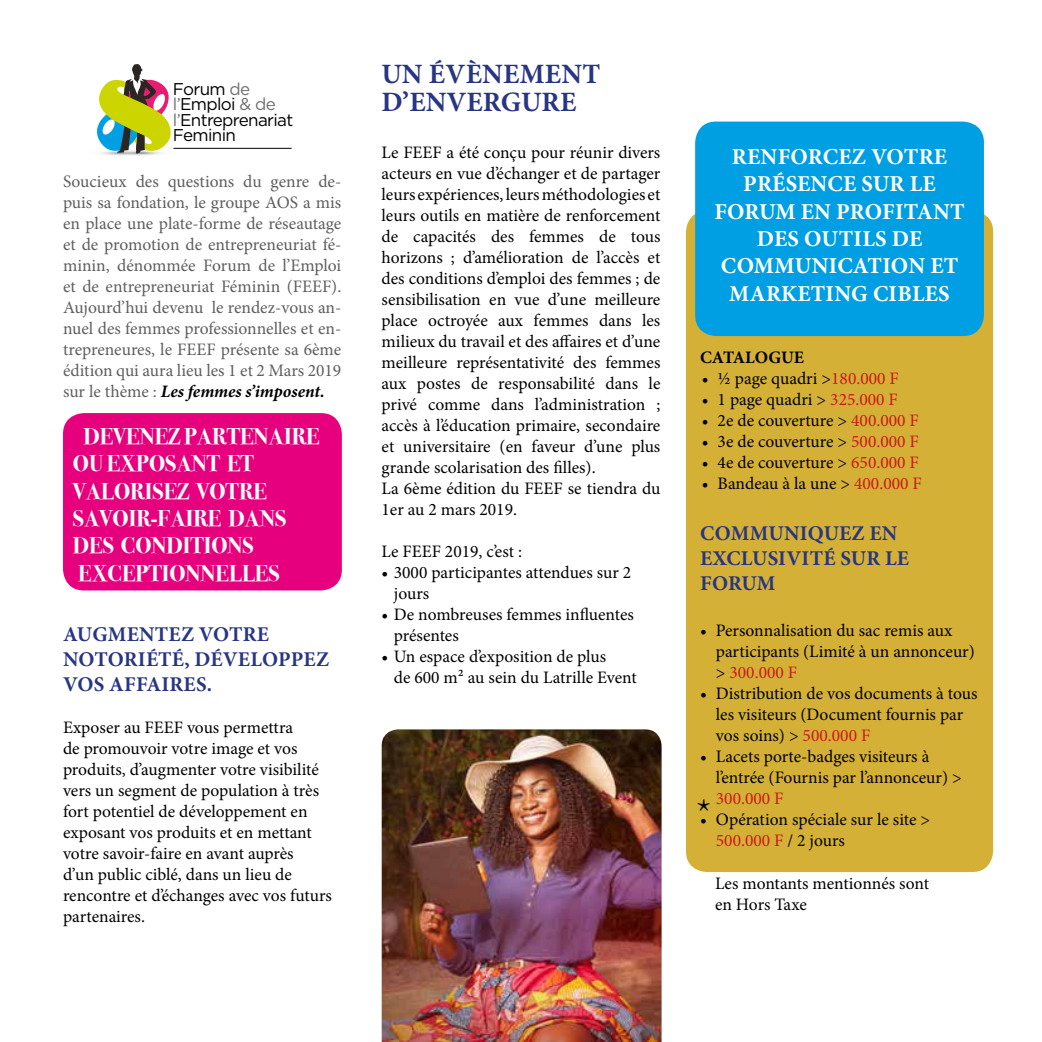
<style>
.page{position:relative;width:1042px;height:1042px;background:#fff}
.page>*{position:absolute;margin:0;border:0;box-sizing:border-box;transform-origin:0 0}
.t1{font:700 28px/28px "Minion Pro";color:#283583}
.t2{font:700 22.75px/27.3px "Bodoni Svty Two ITCTT";color:#fff}
.t3{font:700 22.75px/27.3px "Minion Pro";letter-spacing:.01em;color:#fff;text-align:center}
.t4{font:700 21px/25.2px "Minion Pro";letter-spacing:.01em;color:#283583}
.t5{font:17.5px/21px "Minion Pro";color:#000}
.t6{font:17.5px/21px "Minion Pro";color:#5f5e5e;text-align:justify}
.t7{font:700 17.5px "Minion Pro";color:#000}
.t8{font:17.5px "Minion Pro";color:#cd171a}
.t9{font:16.97px/15.6px "Gotham";letter-spacing:-.04em;color:#000}
.s1{color:#706f6f}
.s2{font-weight:700;font-style:italic;color:#000}
.s3{color:#cd171a}
</style>
<div class="page">
<div style="left:686px;top:211px;width:307px;height:661px;background:#d4b037;border-radius:21px"></div>
<div style="left:695px;top:122px;width:289px;height:214px;background:#009fe3;border-radius:21px"></div>
<div style="left:63px;top:413px;width:279px;height:177px;background:#e6007d;border-radius:21px"></div>
<hr style="left:173px;top:148px;width:119px;height:1px;background:#000">
<svg style="left:97px;top:64px;width:78px;height:91px"></svg>
<img style="left:382px;top:729px;width:279px;height:313px">
<p class="t9" style="left:173px;top:80px;width:122px">Forum <span class="s1">de l’</span>Emploi <span class="s1">&amp; de l’</span>Entreprenariat<br>Feminin</p>
<p class="t6" style="left:63px;top:171px;width:280px">Soucieux des questions du genre de&shy;puis sa fondation, le groupe AOS a mis en place une plate-forme de réseautage et de promotion de entrepreneuriat fé&shy;minin, dénommée Forum de l’Emploi et de entrepreneuriat Féminin (FEEF).<br>Aujourd’hui devenu le rendez-vous an&shy;nuel des femmes professionnelles et en&shy;trepreneures, le FEEF présente sa 6ème édition qui aura lieu les 1 et 2 Mars 2019 sur le thème : <span class="s2">Les femmes s’imposent.</span></p>
<h2 class="t2" style="left:73px;top:421px;width:248px;text-indent:11px">DEVENEZ PARTENAIRE<br>OU EXPOSANT ET<br>VALORISEZ VOTRE<br>SAVOIR-FAIRE DANS<br>DES CONDITIONS<br>EXCEPTIONNELLES</h2>
<p class="t4" style="left:63px;top:621px;width:267px">AUGMENTEZ VOTRE<br>NOTORIÉTÉ, DÉVELOPPEZ<br>VOS AFFAIRES.</p>
<p class="t5" style="left:63px;top:717px;width:270px">Exposer au FEEF vous permettra<br>de promouvoir votre image et vos produits, d’augmenter votre visibilité vers un segment de population à très fort potentiel de développement en exposant vos produits et en mettant votre savoir-faire en avant auprès<br>d’un public ciblé, dans un lieu de rencontre et d’échanges avec vos futurs partenaires.</p>
<h1 class="t1" style="left:381px;top:60px;width:220px">UN ÉVÈNEMENT<br>D’ENVERGURE</h1>
<p class="t5" style="left:381px;top:142px;width:280px">Le FEEF a été conçu pour réunir divers acteurs en vue d’échanger et de partager leurs expériences, leurs méthodologies et leurs outils en matière de renforcement de capacités des femmes de tous horizons ; d’amélioration de l’accès et des conditions d’emploi des femmes ; de sensibilisation en vue d’une meilleure place octroyée aux femmes dans les milieux du travail et des affaires et d’une meilleure représentativité des femmes aux postes de responsabilité dans le privé comme dans l’administration ; accès à l’éducation primaire, secondaire et universitaire (en faveur d’une plus grande scolarisation des filles).<br>La 6ème édition du FEEF se tiendra du 1er au 2 mars 2019.</p>
<p class="t5" style="left:381px;top:541px;width:142px">Le FEEF 2019, c’est :</p>
<p class="t5" style="left:394px;top:562px;width:239px;text-indent:-12px">• 3000 participantes attendues sur 2 jours</p>
<p class="t5" style="left:394px;top:604px;width:242px;text-indent:-12px">• De nombreuses femmes influentes présentes</p>
<p class="t5" style="left:394px;top:646px;width:244px;text-indent:-12px">• Un espace d’exposition de plus<br>de 600 m² au sein du Latrille Event</p>
<h2 class="t3" style="left:714px;top:143px;width:252px">RENFORCEZ VOTRE<br>PRÉSENCE SUR LE<br>FORUM EN PROFITANT<br>DES OUTILS DE<br>COMMUNICATION ET<br>MARKETING CIBLES</h2>
<p class="t7" style="left:700px;top:345px;width:105px">CATALOGUE</p>
<p class="t5" style="left:702px;top:368px;width:198px">• ½ page quadri &gt;<span class="s3">180.000 F</span></p>
<p class="t5" style="left:702px;top:389px;width:197px">• 1 page quadri &gt; <span class="s3">325.000 F</span></p>
<p class="t5" style="left:702px;top:410px;width:218px">• 2e de couverture &gt; <span class="s3">400.000 F</span></p>
<p class="t5" style="left:702px;top:431px;width:218px">• 3e de couverture &gt; <span class="s3">500.000 F</span></p>
<p class="t5" style="left:702px;top:452px;width:218px">• 4e de couverture &gt; <span class="s3">650.000 F</span></p>
<p class="t5" style="left:702px;top:473px;width:221px">• Bandeau à la une &gt; <span class="s3">400.000 F</span></p>
<p class="t4" style="left:700px;top:520px;width:210px">COMMUNIQUEZ EN<br>EXCLUSIVITÉ SUR LE<br>FORUM</p>
<p class="t5" style="left:716px;top:620px;width:260px;text-indent:-16px">• Personnalisation du sac remis aux participants (Limité à un annonceur) &gt; <span class="s3">300.000 F</span></p>
<p class="t5" style="left:716px;top:683px;width:263px;text-indent:-16px">• Distribution de vos documents à tous les visiteurs (Document fournis par vos soins) &gt; <span class="s3">500.000 F</span></p>
<p class="t5" style="left:716px;top:746px;width:247px;text-indent:-16px">• Lacets porte-badges visiteurs à l’entrée (Fournis par l’annonceur) &gt;</p>
<p class="t8" style="left:716px;top:787px;width:69px">300.000 F</p>
<p class="t5" style="left:716px;top:809px;width:216px;text-indent:-16px">• Opération spéciale sur le site &gt;<br><span class="s3">500.000 F</span> / 2 jours</p>
<p class="t5" style="left:715px;top:873px;width:216px">Les montants mentionnés sont en Hors Taxe</p>
</div>
